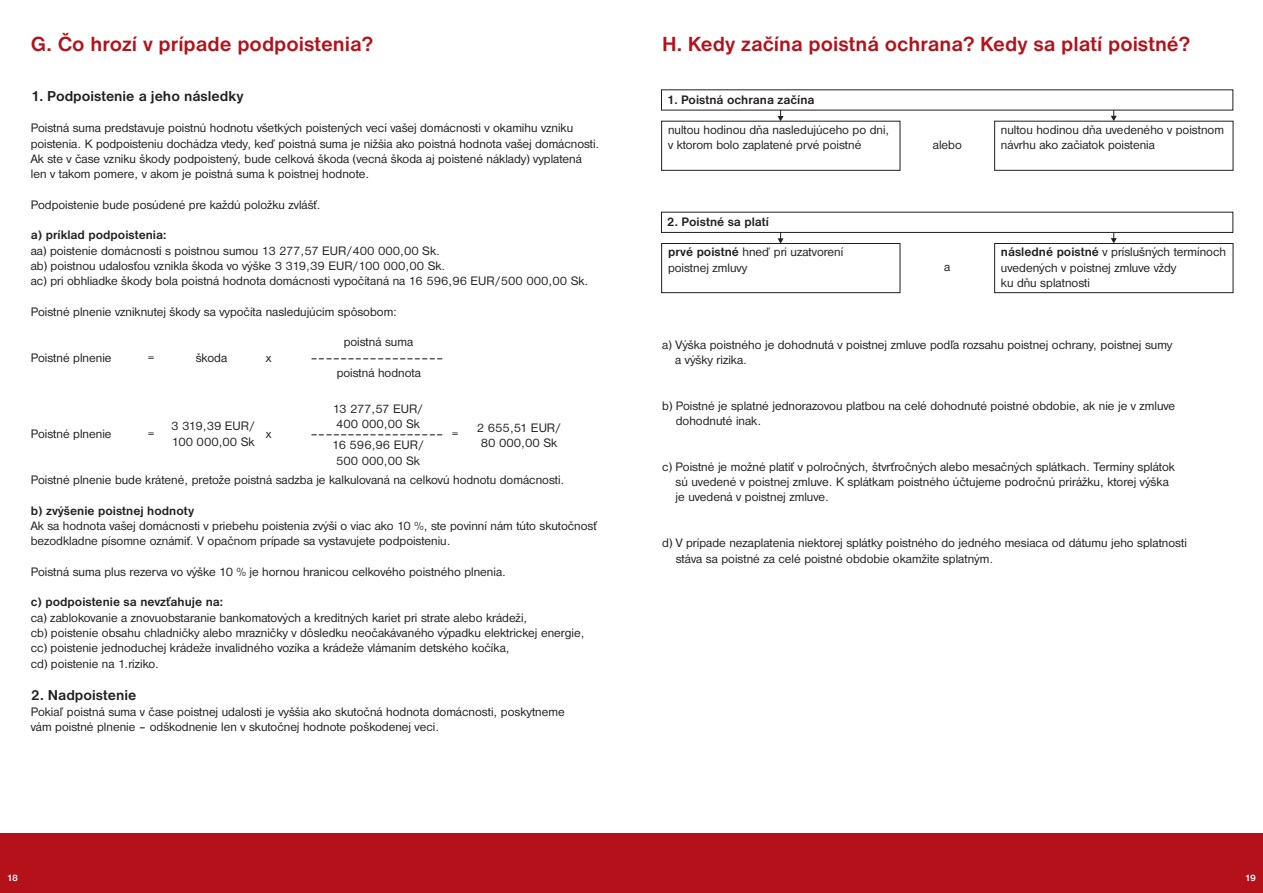
<style>
.page{position:relative;width:1263px;height:893px;background:#fff}
.page>*{position:absolute;margin:0;border:0;box-sizing:border-box;transform-origin:0 0}
.t1{font:700 21.3px "Nimbus San DCE";color:#b5111a}
.t2{font:700 14.85px "Nimbus San DCE";color:#231f20}
.t3{font:12.75px/15.3px "Nimbus San DCE";color:#231f20}
.t4{font:700 12.75px "Nimbus San DCE";color:#231f20}
.t5{font:700 9.6px "Nimbus San DCE";color:#fff}
.s1{font-weight:700}
</style>
<div class="page">
<div style="left:0;top:833px;width:631px;height:60px;background:#b5111a"></div>
<div style="left:631px;top:833px;width:632px;height:60px;background:#b5111a"></div>
<svg style="left:1000px;top:293px;width:233px;height:1px"></svg>
<svg style="left:661px;top:89px;width:572px;height:204px"></svg>
<svg style="left:777px;top:116px;width:7px;height:5px"></svg>
<svg style="left:1111px;top:110px;width:6px;height:11px"></svg>
<svg style="left:661px;top:212px;width:572px;height:32px"></svg>
<h1 class="t1" style="left:31px;top:35px;width:344px">G. Čo hrozí v prípade podpoistenia?</h1>
<p class="t2" style="left:31px;top:90px;width:214px">1. Podpoistenie a jeho následky</p>
<p class="t3" style="left:31px;top:121px;width:570px">Poistná suma predstavuje poistnú hodnotu všetkých poistených vecí vašej domácnosti v okamihu vzniku poistenia. K podpoisteniu dochádza vtedy, keď poistná suma je nižšia ako poistná hodnota vašej domácnosti.<br>Ak ste v čase vzniku škody podpoistený, bude celková škoda (vecná škoda aj poistené náklady) vyplatená len v takom pomere, v akom je poistná suma k poistnej hodnote.</p>
<p class="t3" style="left:31px;top:198px;width:291px">Podpoistenie bude posúdené pre každú položku zvlášť.</p>
<p class="t4" style="left:31px;top:230px;width:137px">a) príklad podpoistenia:</p>
<p class="t3" style="left:31px;top:244px;width:559px">aa) poistenie domácnosti s poistnou sumou 13 277,57 EUR/400 000,00 Sk.<br>ab) poistnou udalosťou vznikla škoda vo výške 3 319,39 EUR/100 000,00 Sk.<br>ac) pri obhliadke škody bola poistná hodnota domácnosti vypočítaná na 16 596,96 EUR/500 000,00 Sk.</p>
<p class="t3" style="left:31px;top:305px;width:368px">Poistné plnenie vzniknutej škody sa vypočíta nasledujúcim spôsobom:</p>
<p class="t3" style="left:344px;top:336px;width:71px">poistná suma</p>
<p class="t3" style="left:31px;top:351px;width:82px">Poistné plnenie</p>
<p class="t3" style="left:148px;top:351px;width:9px">=</p>
<p class="t3" style="left:196px;top:351px;width:33px">škoda</p>
<p class="t3" style="left:266px;top:351px;width:7px">x</p>
<p class="t3" style="left:311px;top:351px;width:134px;text-align:center">–––––––––––––––––– poistná hodnota</p>
<p class="t3" style="left:333px;top:402px;width:92px">13 277,57 EUR/<br>400 000,00 Sk</p>
<p class="t3" style="left:332px;top:439px;width:93px;text-align:center">16 596,96 EUR/<br>500 000,00 Sk</p>
<p class="t3" style="left:171px;top:420px;width:85px">3 319,39 EUR/<br>100 000,00 Sk</p>
<p class="t3" style="left:477px;top:421px;width:86px;text-align:center">2 655,51 EUR/<br>80 000,00 Sk</p>
<p class="t3" style="left:31px;top:427px;width:82px">Poistné plnenie</p>
<p class="t3" style="left:148px;top:427px;width:9px">=</p>
<p class="t3" style="left:266px;top:427px;width:7px">x</p>
<p class="t3" style="left:311px;top:427px;width:150px">–––––––––––––––––– =</p>
<p class="t3" style="left:31px;top:473px;width:535px">Poistné plnenie bude krátené, pretože poistná sadzba je kalkulovaná na celkovú hodnotu domácnosti.</p>
<p class="t4" style="left:31px;top:505px;width:165px">b) zvýšenie poistnej hodnoty</p>
<p class="t3" style="left:31px;top:519px;width:568px">Ak sa hodnota vašej domácnosti v priebehu poistenia zvýši o viac ako 10 %, ste povinní nám túto skutočnosť bezodkladne písomne oznámiť. V opačnom prípade sa vystavujete podpoisteniu.</p>
<p class="t3" style="left:31px;top:565px;width:477px">Poistná suma plus rezerva vo výške 10 % je hornou hranicou celkového poistného plnenia.</p>
<p class="t4" style="left:31px;top:597px;width:194px">c) podpoistenie sa nevzťahuje na:</p>
<p class="t3" style="left:31px;top:611px;width:555px">ca) zablokovanie a znovuobstaranie bankomatových a kreditných kariet pri strate alebo krádeži,<br>cb) poistenie obsahu chladničky alebo mrazničky v dôsledku neočakávaného výpadku elektrickej energie, cc) poistenie jednoduchej krádeže invalidného vozíka a krádeže vlámaním detského kočíka,<br>cd) poistenie na 1.riziko.</p>
<p class="t2" style="left:31px;top:689px;width:107px">2. Nadpoistenie</p>
<p class="t3" style="left:31px;top:705px;width:535px">Pokiaľ poistná suma v čase poistnej udalosti je vyššia ako skutočná hodnota domácnosti, poskytneme vám poistné plnenie – odškodnenie len v skutočnej hodnote poškodenej veci.</p>
<p class="t5" style="left:7px;top:874px;width:13px">18</p>
<h1 class="t1" style="left:662px;top:35px;width:529px">H. Kedy začína poistná ochrana? Kedy sa platí poistné?</h1>
<p class="t4" style="left:667px;top:95px;width:149px">1. Poistná ochrana začína</p>
<p class="t3" style="left:668px;top:123px;width:223px">nultou hodinou dňa nasledujúceho po dni, v ktorom bolo zaplatené prvé poistné</p>
<p class="t3" style="left:1001px;top:123px;width:225px">nultou hodinou dňa uvedeného v poistnom</p>
<p class="t3" style="left:933px;top:138px;width:30px">alebo</p>
<p class="t3" style="left:1001px;top:138px;width:155px">návrhu ako začiatok poistenia</p>
<p class="t4" style="left:667px;top:217px;width:104px">2. Poistné sa platí</p>
<p class="t3" style="left:668px;top:245px;width:177px"><span class="s1">prvé poistné</span> hneď pri uzatvorení poistnej zmluvy</p>
<p class="t3" style="left:1001px;top:245px;width:227px"><span class="s1">následné poistné</span> v príslušných termínoch uvedených v poistnej zmluve vždy<br>ku dňu splatnosti</p>
<p class="t3" style="left:944px;top:260px;width:8px">a</p>
<p class="t3" style="left:675px;top:338px;width:498px;text-indent:-13px">a) Výška poistného je dohodnutá v poistnej zmluve podľa rozsahu poistnej ochrany, poistnej sumy a výšky rizika.</p>
<p class="t3" style="left:676px;top:399px;width:501px;text-indent:-14px">b) Poistné je splatné jednorazovou platbou na celé dohodnuté poistné obdobie, ak nie je v zmluve dohodnuté inak.</p>
<p class="t3" style="left:675px;top:460px;width:501px;text-indent:-13px">c) Poistné je možné platiť v polročných, štvrťročných alebo mesačných splátkach. Termíny splátok sú uvedené v poistnej zmluve. K splátkam poistného účtujeme področnú prirážku, ktorej výška je uvedená v poistnej zmluve.</p>
<p class="t3" style="left:676px;top:536px;width:513px;text-indent:-14px">d) V prípade nezaplatenia niektorej splátky poistného do jedného mesiaca od dátumu jeho splatnosti stáva sa poistné za celé poistné obdobie okamžite splatným.</p>
<p class="t5" style="left:1245px;top:874px;width:13px">19</p>
</div>
